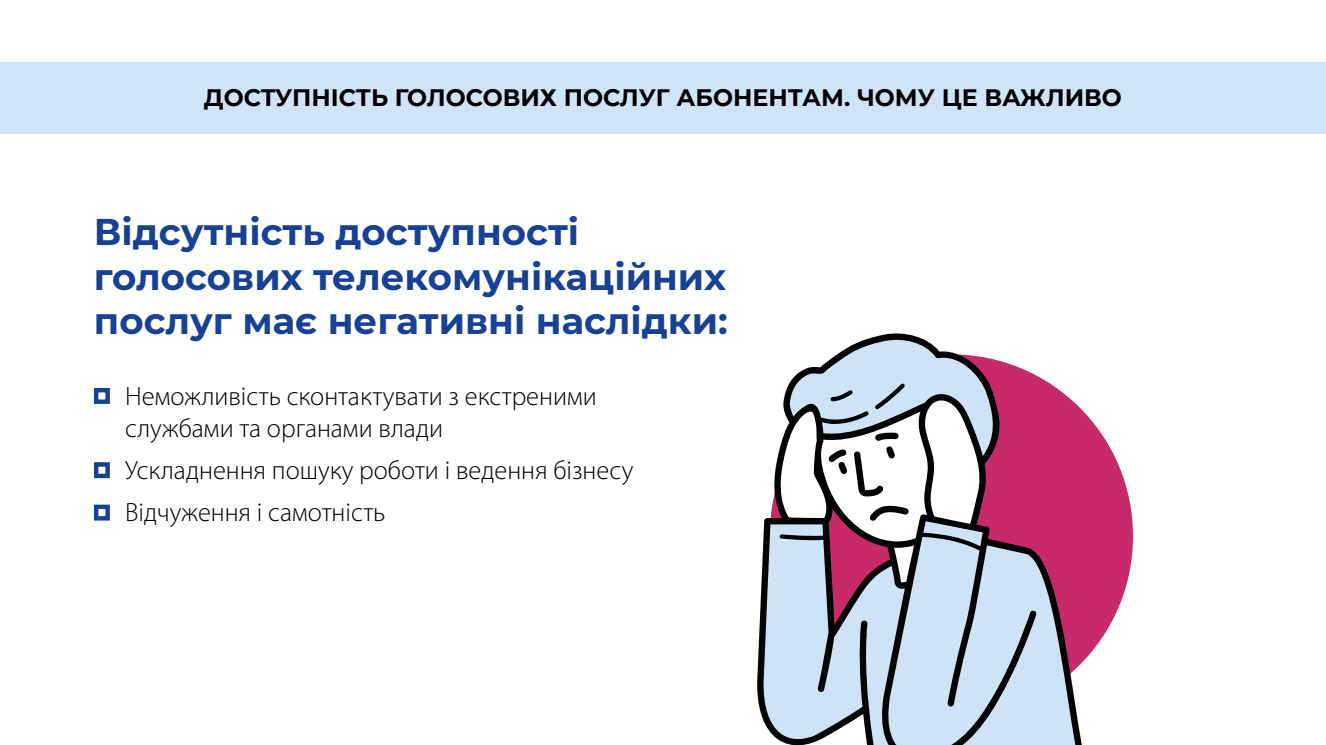
<style>
.page{position:relative;width:1326px;height:745px;background:#fff}
.page>*{position:absolute;margin:0;border:0;box-sizing:border-box;transform-origin:0 0}
.t1{font:700 37.12px/44.5px "Montserrat";color:#164194}
.t2{font:300 26.5px/31.8px "Myriad Pro";color:#000}
.t3{font:700 23.75px "Montserrat";color:#000}
</style>
<div class="page">
<div style="left:0;top:62px;width:1325px;height:72px;background:#cfe5f7"></div>
<svg style="left:757px;top:333px;width:375px;height:411px"></svg>
<div style="left:94px;top:388px;width:16px;height:15px;border:4px solid #164194"></div>
<div style="left:94px;top:462px;width:16px;height:16px;border:4px solid #164194"></div>
<div style="left:94px;top:504px;width:16px;height:16px;border:4px solid #164194"></div>
<p class="t3" style="left:204px;top:81px;width:919px">ДОСТУПНІСТЬ ГОЛОСОВИХ ПОСЛУГ АБОНЕНТАМ. ЧОМУ ЦЕ ВАЖЛИВО</p>
<h1 class="t1" style="left:94px;top:208px;width:635px">Відсутність доступності голосових телекомунікаційних послуг має негативні наслідки:</h1>
<p class="t2" style="left:125px;top:379px;width:473px">Неможливість сконтактувати з екстреними службами та органами влади</p>
<p class="t2" style="left:125px;top:448px;width:509px;line-height:42.4px">Ускладнення пошуку роботи і ведення бізнесу<br>Відчуження і самотність</p>
</div>
